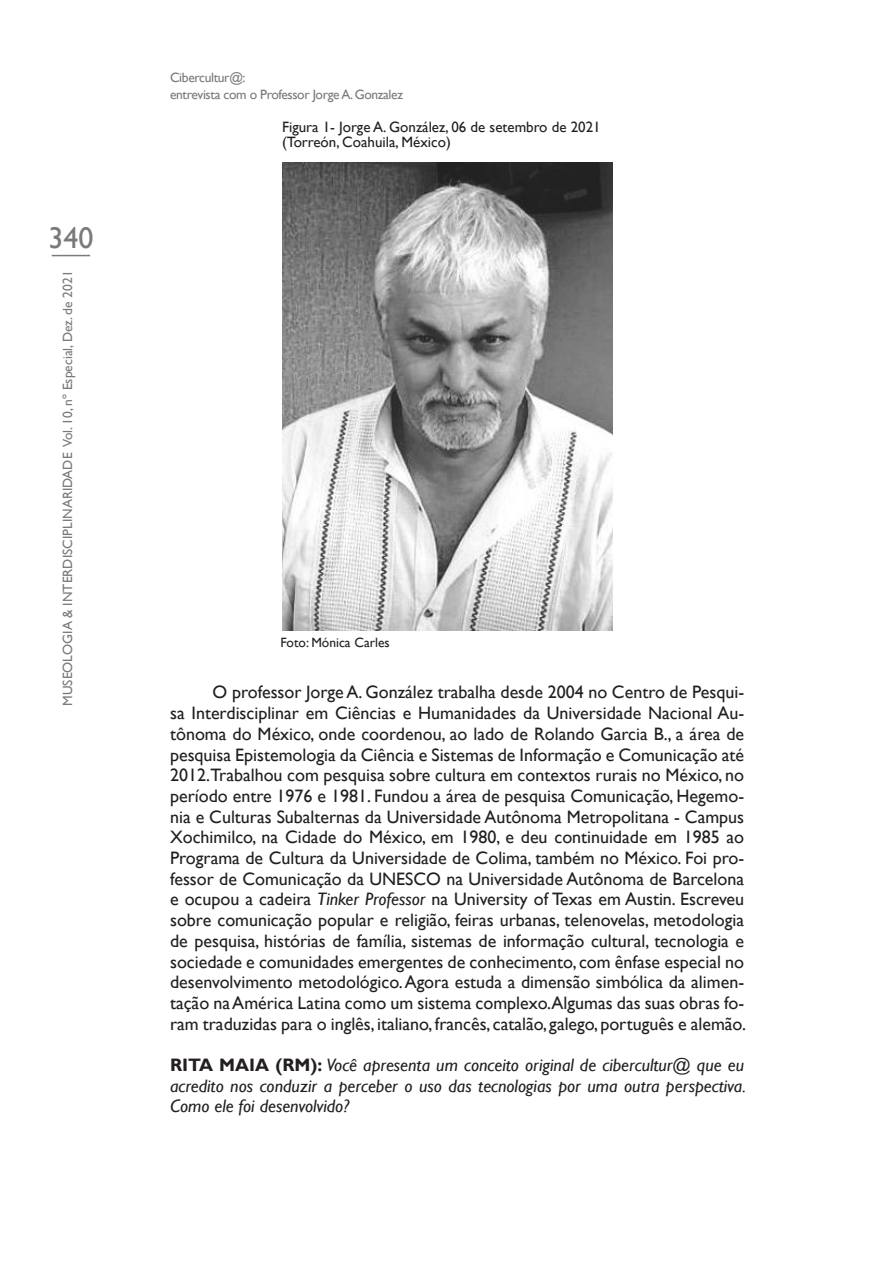
<style>
.page{position:relative;width:893px;height:1263px;background:#fff}
.page>*{position:absolute;margin:0;border:0;box-sizing:border-box;transform-origin:0 0}
.t1{font:30px "Gill Sans";color:#797a79}
.Texto_normal{font:18px/20.7px "Gill Sans";color:#231f20;text-align:justify}
.Subtítulo{font:italic 18px/20.7px "Gill Sans";color:#231f20;text-align:justify}
.Legenda_da_imagem{font:15px/15px "Gill Sans";color:#231f20}
.t2{font:13.5px "Gill Sans";color:#797a79}
.t3{font:13.5px/16.2px "Gill Sans";letter-spacing:-.025em;color:#797a79}
.Legenda_imagem_2_-_f{font:13.5px "Gill Sans";color:#231f20}
.s1{font-style:italic}
.s2{font-weight:700;font-style:normal}
</style>
<div class="page">
<hr style="left:52px;top:255px;width:38px;height:1px;background:#797a79">
<img style="left:283px;top:162px;width:329px;height:469px">
<h1 class="t1" style="left:48px;top:221px;width:46px">340</h1>
<p class="t2" style="left:60px;top:706px;width:437px;rotate:-90deg">MUSEOLOGIA &amp; INTERDISCIPLINARIDADE Vol. 10, nº Especial, Dez. de 2021</p>
<p class="t3" style="left:170px;top:70px;width:234px">Cibercultur@:<br>entrevista com o Professor Jorge A. Gonzalez</p>
<p class="Legenda_da_imagem" style="left:282px;top:119px;width:320px">Figura 1- Jorge A. González, 06 de setembro de 2021 (Torreón, Coahuila, México)</p>
<p class="Legenda_imagem_2_-_f" style="left:280px;top:635px;width:111px">Foto: Mónica Carles</p>
<p class="Texto_normal" style="left:170px;top:682px;width:577px;text-indent:43px">O professor Jorge A. González trabalha desde 2004 no Centro de Pesqui&shy;sa Interdisciplinar em Ciências e Humanidades da Universidade Nacional Au&shy;tônoma do México, onde coordenou, ao lado de Rolando Garcia B., a área de pesquisa Epistemologia da Ciência e Sistemas de Informação e Comunicação até 2012.Trabalhou com pesquisa sobre cultura em contextos rurais no México, no período entre 1976 e 1981. Fundou a área de pesquisa Comunicação, Hegemo&shy;nia e Culturas Subalternas da Universidade Autônoma Metropolitana - Campus Xochimilco, na Cidade do México, em 1980, e deu continuidade em 1985 ao Programa de Cultura da Universidade de Colima, também no México. Foi pro&shy;fessor de Comunicação da UNESCO na Universidade Autônoma de Barcelona e ocupou a cadeira <span class="s1">Tinker Professor</span> na University of Texas em Austin. Escreveu sobre comunicação popular e religião, feiras urbanas, telenovelas, metodologia de pesquisa, histórias de família, sistemas de informação cultural, tecnologia e sociedade e comunidades emergentes de conhecimento, com ênfase especial no desenvolvimento metodológico. Agora estuda a dimensão simbólica da alimen&shy;tação na América Latina como um sistema complexo.Algumas das suas obras fo&shy;ram traduzidas para o inglês, italiano, francês, catalão, galego, português e alemão.</p>
<p class="Subtítulo" style="left:170px;top:1055px;width:577px"><span class="s2">RITA MAIA (RM):</span> Você apresenta um conceito original de cibercultur@ que eu acredito nos conduzir a perceber o uso das tecnologias por uma outra perspectiva.<br>Como ele foi desenvolvido?</p>
</div>
